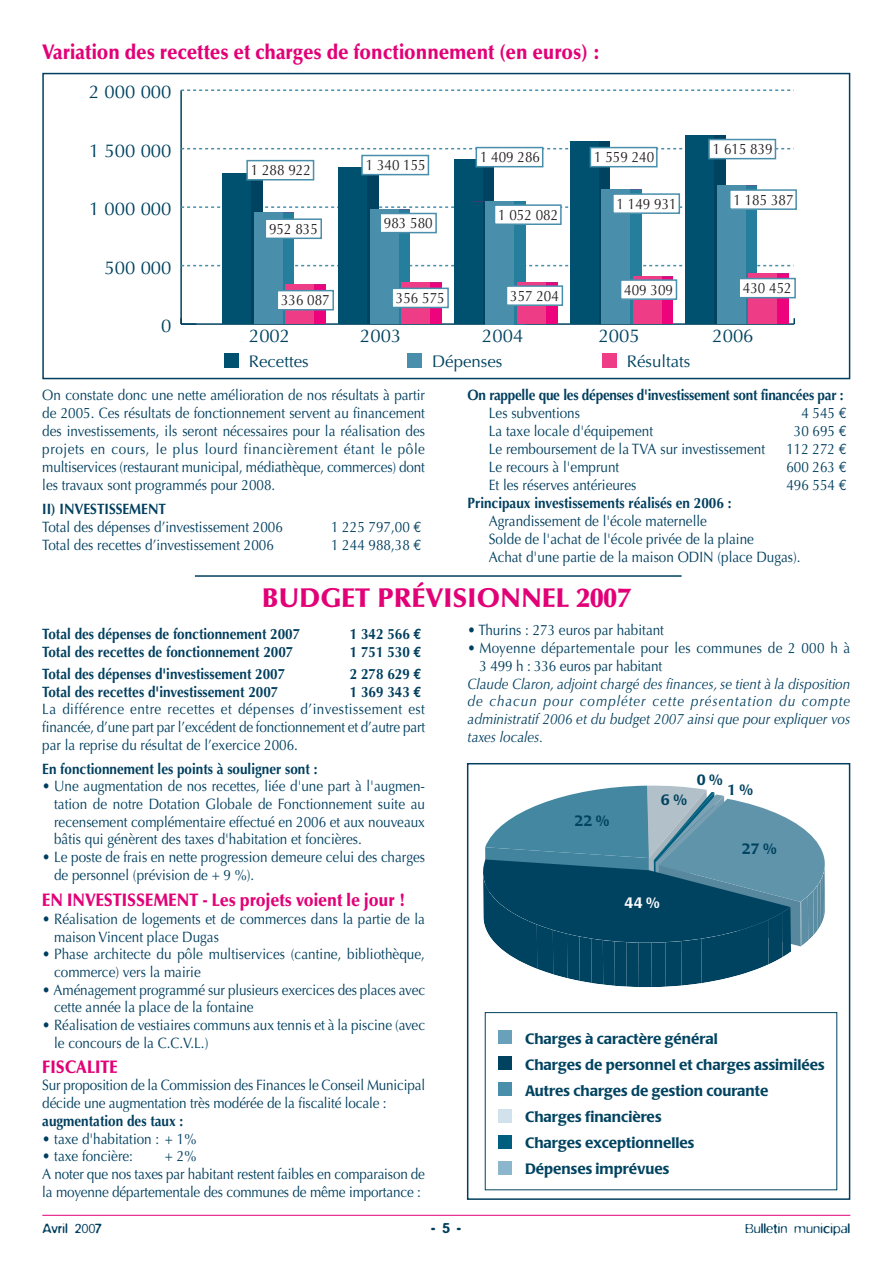
<style>
.page{position:relative;width:893px;height:1263px;background:#fff}
.page>*{position:absolute;margin:0;border:0;box-sizing:border-box;transform-origin:0 0}
.t1{font:900 27px "Optima";color:#e20077}
.t2{font:900 21px "Optima";color:#e20077;scale:.9 1}
.t3{font:18.45px "Optima";color:#004360}
.t4{font:900 18px "Optima";color:#e20077;scale:.9 1}
.t5{font:16.8px "Optima";color:#004360}
.t6{font:15px/17.7px "Optima";color:#003f5f;scale:.9 1}
.t7{font:700 15px "Optima";color:#003f5f;scale:.9 1}
.t8{font:italic 15px/17.7px "Optima";color:#003f5f;text-align:justify;scale:.9 1}
.t9{font:15px "Optima";color:#231f20;scale:.9 1}
.t10{font:15px/17.7px "Optima";letter-spacing:.02em;color:#003f5f;scale:.9 1}
.t11{font:300 15px "Blur";color:#003f5f}
.t12{font:500 15px "Blur";color:#003f5f}
.t13{font:500 14.85px/26.1px "Poppl Laudatio";color:#004360}
.t14{font:500 14.85px "Poppl Laudatio";color:#fff}
.s1{font-family:"Euro Mono"}
.s2{font-weight:700}
.s3{font-family:"Euro Mono";font-weight:700}
</style>
<div class="page">
<hr style="left:42px;top:1215px;width:808px;height:1px;background:#e20077">
<div style="left:498px;top:1030px;width:13px;height:13px;background:#6aa1ba"></div>
<div style="left:498px;top:1056px;width:13px;height:14px;background:#004360"></div>
<div style="left:498px;top:1083px;width:13px;height:13px;background:#498fab"></div>
<div style="left:498px;top:1109px;width:13px;height:13px;background:#d1e2ec"></div>
<div style="left:498px;top:1136px;width:13px;height:13px;background:#005f7e"></div>
<div style="left:498px;top:1161px;width:13px;height:13px;background:#8bb6cb"></div>
<div style="left:485px;top:1012px;width:352px;height:178px;border:1px solid #004360"></div>
<svg style="left:483px;top:785px;width:342px;height:202px"></svg>
<div style="left:467px;top:763px;width:383px;height:437px;border:2px solid #003f5f"></div>
<svg style="left:42px;top:72px;width:809px;height:505px"></svg>
<h2 class="t2" style="left:42px;top:43px;width:622px">Variation des recettes et charges de fonctionnement (en euros) :</h2>
<p class="t3" style="left:89px;top:85px;width:84px">2 000 000</p>
<p class="t3" style="left:89px;top:143px;width:84px">1 500 000</p>
<p class="t3" style="left:89px;top:201px;width:84px">1 000 000</p>
<p class="t3" style="left:105px;top:260px;width:68px">500 000</p>
<p class="t3" style="left:161px;top:318px;width:12px">0</p>
<p class="t9" style="left:251px;top:164px;width:68px">1 288 922</p>
<p class="t9" style="left:269px;top:222px;width:56px">952 835</p>
<p class="t9" style="left:366px;top:159px;width:68px">1 340 155</p>
<p class="t9" style="left:384px;top:217px;width:56px">983 580</p>
<p class="t9" style="left:480px;top:151px;width:68px">1 409 286</p>
<p class="t9" style="left:498px;top:208px;width:68px">1 052 082</p>
<p class="t9" style="left:594px;top:151px;width:68px">1 559 240</p>
<p class="t9" style="left:617px;top:197px;width:68px">1 149 931</p>
<p class="t9" style="left:713px;top:143px;width:68px">1 615 839</p>
<p class="t9" style="left:733px;top:193px;width:68px">1 185 387</p>
<p class="t9" style="left:281px;top:294px;width:56px">336 087</p>
<p class="t9" style="left:396px;top:292px;width:56px">356 575</p>
<p class="t9" style="left:510px;top:289px;width:56px">357 204</p>
<p class="t9" style="left:624px;top:283px;width:56px">409 309</p>
<p class="t9" style="left:743px;top:282px;width:56px">430 452</p>
<p class="t3" style="left:249px;top:328px;width:43px">2002</p>
<p class="t3" style="left:360px;top:328px;width:43px">2003</p>
<p class="t3" style="left:482px;top:328px;width:43px">2004</p>
<p class="t3" style="left:599px;top:328px;width:43px">2005</p>
<p class="t3" style="left:712px;top:328px;width:43px">2006</p>
<p class="t5" style="left:249px;top:355px;width:61px">Recettes</p>
<p class="t5" style="left:432px;top:355px;width:72px">Dépenses</p>
<p class="t5" style="left:627px;top:355px;width:65px">Résultats</p>
<p class="t6" style="left:42px;top:388px;width:427px;text-align:justify">On constate donc une nette amélioration de nos résultats à partir de 2005. Ces résultats de fonctionnement servent au financement des investissements, ils seront nécessaires pour la réalisation des projets en cours, le plus lourd financièrement étant le pôle multiservices (restaurant municipal, médiathèque, commerces) dont les travaux sont programmés pour 2008.</p>
<p class="t7" style="left:42px;top:503px;width:139px">II) INVESTISSEMENT</p>
<p class="t6" style="left:42px;top:519px;width:269px">Total des dépenses d’investissement 2006</p>
<p class="t6" style="left:331px;top:519px;width:102px">1 225 797,00 <span class="s1">€</span></p>
<p class="t6" style="left:42px;top:537px;width:259px">Total des recettes d’investissement 2006</p>
<p class="t6" style="left:331px;top:537px;width:102px">1 244 988,38 <span class="s1">€</span></p>
<p class="t7" style="left:468px;top:389px;width:419px">On rappelle que les dépenses d'investissement sont financées par :</p>
<p class="t6" style="left:489px;top:406px;width:103px">Les subventions</p>
<p class="t6" style="left:801px;top:406px;width:52px">4 545 <span class="s1">€</span></p>
<p class="t6" style="left:489px;top:424px;width:184px">La taxe locale d'équipement</p>
<p class="t6" style="left:794px;top:424px;width:61px">30 695 <span class="s1">€</span></p>
<p class="t6" style="left:489px;top:442px;width:308px">Le remboursement de la TVA sur investissement</p>
<p class="t6" style="left:786px;top:442px;width:69px">112 272 <span class="s1">€</span></p>
<p class="t6" style="left:489px;top:460px;width:147px">Le recours à l'emprunt</p>
<p class="t6" style="left:786px;top:460px;width:69px">600 263 <span class="s1">€</span></p>
<p class="t6" style="left:489px;top:478px;width:165px">Et les réserves antérieures</p>
<p class="t6" style="left:786px;top:478px;width:69px">496 554 <span class="s1">€</span></p>
<p class="t7" style="left:468px;top:497px;width:295px">Principaux investissements réalisés en 2006 :</p>
<p class="t6" style="left:489px;top:514px;width:348px">Agrandissement de l'école maternelle<br>Solde de l'achat de l'école privée de la plaine<br>Achat d'une partie de la maison ODIN (place Dugas).</p>
<h1 class="t1" style="left:262px;top:587px;width:370px">BUDGET PRÉVISIONNEL 2007</h1>
<p class="t7" style="left:42px;top:628px;width:288px">Total des dépenses de fonctionnement 2007</p>
<p class="t7" style="left:350px;top:628px;width:81px">1 342 566 <span class="s1">€</span></p>
<p class="t7" style="left:42px;top:646px;width:280px">Total des recettes de fonctionnement 2007</p>
<p class="t7" style="left:350px;top:646px;width:81px">1 751 530 <span class="s1">€</span></p>
<p class="t7" style="left:42px;top:668px;width:271px">Total des dépenses d'investissement 2007</p>
<p class="t7" style="left:350px;top:668px;width:81px">2 278 629 <span class="s1">€</span></p>
<p class="t7" style="left:42px;top:685px;width:264px">Total des recettes d'investissement 2007</p>
<p class="t6" style="left:42px;top:684px;width:427px;text-indent:307px"><span class="s2">1 369 343</span> <span class="s3">€ </span>La différence entre recettes et dépenses d’investissement est financée, d’une part par l’excédent de fonctionnement et d’autre part par la reprise du résultat de l’exercice 2006.</p>
<p class="t7" style="left:42px;top:762px;width:307px">En fonctionnement les points à souligner sont :</p>
<p class="t6" style="left:54px;top:779px;width:414px;text-align:justify;text-indent:-12px">• Une augmentation de nos recettes, liée d'une part à l'augmen&shy;tation de notre Dotation Globale de Fonctionnement suite au recensement complémentaire effectué en 2006 et aux nouveaux bâtis qui génèrent des taxes d'habitation et foncières.</p>
<p class="t6" style="left:54px;top:850px;width:414px;text-indent:-12px">• Le poste de frais en nette progression demeure celui des charges de personnel (prévision de + 9 %).</p>
<p class="t4" style="left:42px;top:893px;width:406px">EN INVESTISSEMENT - Les projets voient le jour !</p>
<p class="t6" style="left:54px;top:912px;width:414px;text-indent:-12px">• Réalisation de logements et de commerces dans la partie de la maison Vincent place Dugas</p>
<p class="t6" style="left:54px;top:947px;width:414px;text-indent:-12px">• Phase architecte du pôle multiservices (cantine, bibliothèque, commerce) vers la mairie</p>
<p class="t6" style="left:54px;top:982px;width:414px;text-indent:-12px">• Aménagement programmé sur plusieurs exercices des places avec cette année la place de la fontaine</p>
<p class="t6" style="left:54px;top:1018px;width:414px;text-indent:-12px">• Réalisation de vestiaires communs aux tennis et à la piscine (avec le concours de la C.C.V.L.)</p>
<p class="t4" style="left:42px;top:1059px;width:85px">FISCALITE</p>
<p class="t6" style="left:42px;top:1078px;width:427px">Sur proposition de la Commission des Finances le Conseil Municipal décide une augmentation très modérée de la fiscalité locale :</p>
<p class="t7" style="left:42px;top:1115px;width:158px">augmentation des taux :</p>
<p class="t6" style="left:42px;top:1131px;width:173px">• taxe d'habitation : + 1%</p>
<p class="t6" style="left:42px;top:1149px;width:102px">• taxe foncière:</p>
<p class="t6" style="left:42px;top:1149px;width:427px;text-indent:123px">+ 2%<br>A noter que nos taxes par habitant restent faibles en comparaison de la moyenne départementale des communes de même importance :</p>
<p class="t6" style="left:468px;top:623px;width:220px">• Thurins : 273 euros par habitant</p>
<p class="t10" style="left:479px;top:641px;width:414px;text-indent:-12px">• Moyenne départementale pour les communes de 2 000 h à<br>3 499 h : 336 euros par habitant</p>
<p class="t8" style="left:468px;top:676px;width:427px">Claude Claron, adjoint chargé des finances, se tient à la disposition de chacun pour compléter cette présentation du compte administratif 2006 et du budget 2007 ainsi que pour expliquer vos taxes locales.</p>
<p class="t13" style="left:574px;top:809px;width:36px">22 %</p>
<p class="t13" style="left:661px;top:788px;width:27px">6 %</p>
<p class="t13" style="left:697px;top:769px;width:27px">0 %</p>
<p class="t13" style="left:727px;top:778px;width:27px">1 %</p>
<p class="t13" style="left:742px;top:837px;width:36px">27 %</p>
<p class="t14" style="left:624px;top:897px;width:37px">44 %</p>
<p class="t13" style="left:525px;top:1027px;width:301px">Charges à caractère général<br>Charges de personnel et charges assimilées<br>Autres charges de gestion courante<br>Charges financières<br>Charges exceptionnelles<br>Dépenses imprévues</p>
<p class="t11" style="left:42px;top:1223px;width:61px">Avril 2007</p>
<p class="t12" style="left:431px;top:1222px;width:32px">- 5 -</p>
<p class="t11" style="left:745px;top:1223px;width:107px">Bulletin municipal</p>
</div>
